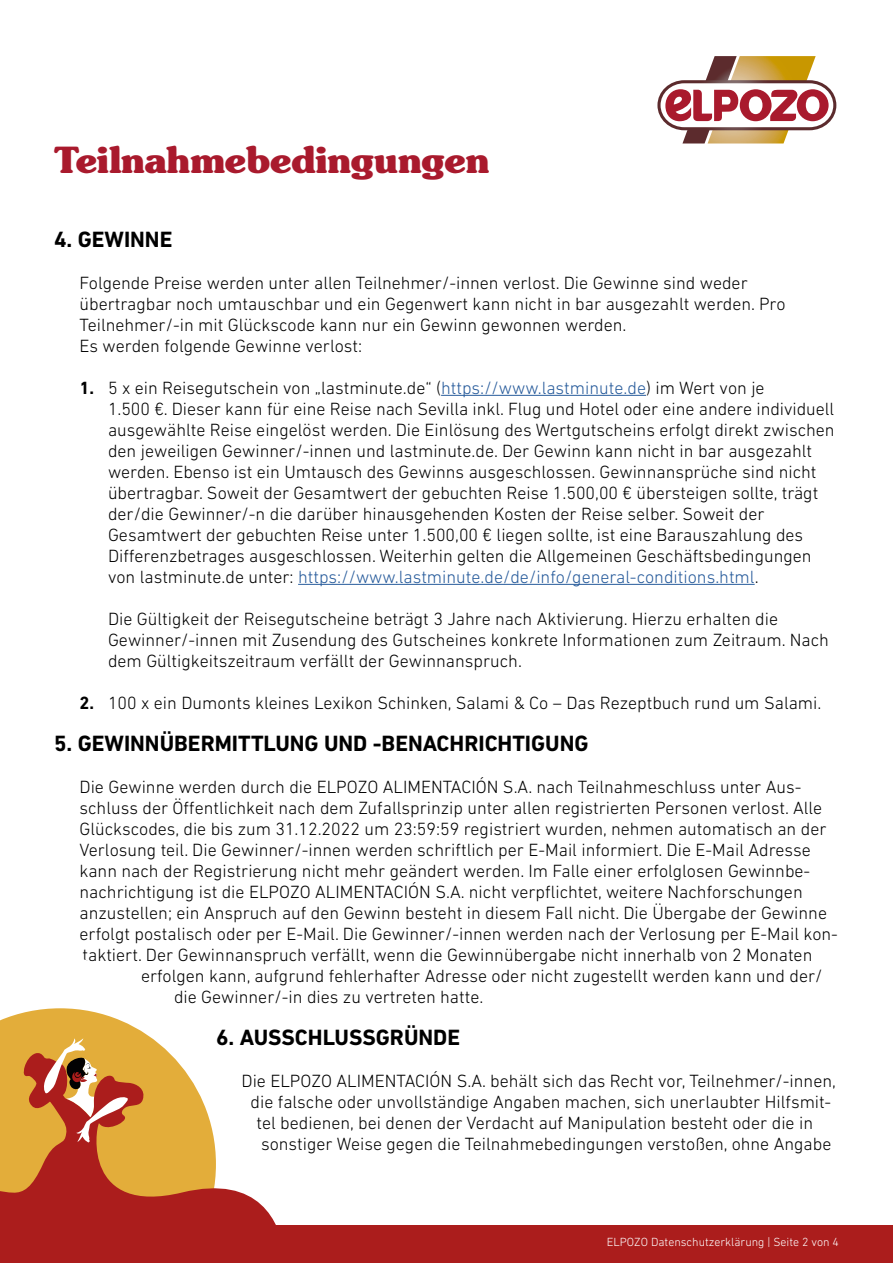
<style>
.page{position:relative;width:893px;height:1263px;background:#fff}
.page>*{position:absolute;margin:0;border:0;box-sizing:border-box;transform-origin:0 0}
.t1{font:700 36px "Souvenir";color:#a91a2d}
.t2{font:700 22.5px "DIN Next LT Pro";color:#000}
.t3{font:300 18px/21px "DIN Next LT Pro";color:#000}
.t4{font:300 12px "DIN Next LT Pro";color:#fff}
.s1{font-weight:700}
.s2{color:#275b9b}
</style>
<div class="page">
<svg style="left:657px;top:56px;width:180px;height:88px"></svg>
<hr style="left:441px;top:395px;width:205px;height:1px;background:#275b9b">
<hr style="left:298px;top:584px;width:457px;height:1px;background:#275b9b">
<div style="left:0;top:1225px;width:892px;height:38px;background:#ab1d1c"></div>
<svg style="left:0;top:1008px;width:168px;height:44px;fill:#e3ad3a"></svg>
<svg style="left:0;top:1052px;width:276px;height:173px"></svg>
<svg style="left:41px;top:1038px;width:87px;height:105px;background:#cb834f"></svg>
<h1 class="t1" style="left:54px;top:137px;width:437px">Teilnahmebedingungen</h1>
<p class="t2" style="left:54px;top:226px;width:120px">4. GEWINNE</p>
<p class="t3" style="left:80px;top:272px;width:708px">Folgende Preise werden unter allen Teilnehmer/-innen verlost. Die Gewinne sind weder übertragbar noch umtauschbar und ein Gegenwert kann nicht in bar ausgezahlt werden. Pro Teilnehmer/-in mit Glückscode kann nur ein Gewinn gewonnen werden.<br>Es werden folgende Gewinne verlost:</p>
<p class="t3" style="left:108px;top:377px;width:728px;text-indent:-28px"><span class="s1">1.</span> 5 x ein Reisegutschein von „lastminute.de“ (<span class="s2">https://www.lastminute.de</span>) im Wert von je<br>1.500 €. Dieser kann für eine Reise nach Sevilla inkl. Flug und Hotel oder eine andere individuell ausgewählte Reise eingelöst werden. Die Einlösung des Wertgutscheins erfolgt direkt zwischen den jeweiligen Gewinner/-innen und lastminute.de. Der Gewinn kann nicht in bar ausgezahlt werden. Ebenso ist ein Umtausch des Gewinns ausgeschlossen. Gewinnansprüche sind nicht übertragbar. Soweit der Gesamtwert der gebuchten Reise 1.500,00 € übersteigen sollte, trägt der/die Gewinner/-n die darüber hinausgehenden Kosten der Reise selber. Soweit der Gesamtwert der gebuchten Reise unter 1.500,00 € liegen sollte, ist eine Barauszahlung des Differenzbetrages ausgeschlossen. Weiterhin gelten die Allgemeinen Geschäftsbedingungen von lastminute.de unter: <span class="s2">https://www.lastminute.de/de/info/general-conditions.html</span>.</p>
<p class="t3" style="left:108px;top:608px;width:722px">Die Gültigkeit der Reisegutscheine beträgt 3 Jahre nach Aktivierung. Hierzu erhalten die<br>Gewinner/-innen mit Zusendung des Gutscheines konkrete Informationen zum Zeitraum. Nach dem Gültigkeitszeitraum verfällt der Gewinnanspruch.</p>
<p class="t3" style="left:80px;top:692px;width:743px"><span class="s1">2.</span> 100 x ein Dumonts kleines Lexikon Schinken, Salami &amp; Co – Das Rezeptbuch rund um Salami.</p>
<p class="t2" style="left:54px;top:730px;width:536px">5. GEWINNÜBERMITTLUNG UND -BENACHRICHTIGUNG</p>
<p class="t3" style="left:80px;top:776px;width:760px">Die Gewinne werden durch die ELPOZO ALIMENTACIÓN S.A. nach Teilnahmeschluss unter Aus&shy;schluss der Öffentlichkeit nach dem Zufallsprinzip unter allen registrierten Personen verlost. Alle Glückscodes, die bis zum 31.12.2022 um 23:59:59 registriert wurden, nehmen automatisch an der Verlosung teil. Die Gewinner/-innen werden schriftlich per E-Mail informiert. Die E-Mail Adresse kann nach der Registrierung nicht mehr geändert werden. Im Falle einer erfolglosen Gewinnbe&shy;nachrichtigung ist die ELPOZO ALIMENTACIÓN S.A. nicht verpflichtet, weitere Nachforschungen anzustellen; ein Anspruch auf den Gewinn besteht in diesem Fall nicht. Die Übergabe der Gewinne erfolgt postalisch oder per E-Mail. Die Gewinner/-innen werden nach der Verlosung per E-Mail kon&shy;taktiert. Der Gewinnanspruch verfällt, wenn die Gewinnübergabe nicht innerhalb von 2 Monaten</p>
<p class="t3" style="left:174px;top:965px;width:650px;text-indent:-33px">erfolgen kann, aufgrund fehlerhafter Adresse oder nicht zugestellt werden kann und der/ die Gewinner/-in dies zu vertreten hatte.</p>
<p class="t2" style="left:216px;top:1024px;width:246px">6. AUSSCHLUSSGRÜNDE</p>
<p class="t3" style="left:242px;top:1070px;width:596px">Die ELPOZO ALIMENTACIÓN S.A. behält sich das Recht vor, Teilnehmer/-innen,</p>
<p class="t3" style="left:250px;top:1091px;width:582px">die falsche oder unvollständige Angaben machen, sich unerlaubter Hilfsmit-</p>
<p class="t3" style="left:256px;top:1112px;width:558px">tel bedienen, bei denen der Verdacht auf Manipulation besteht oder die in</p>
<p class="t3" style="left:261px;top:1133px;width:572px">sonstiger Weise gegen die Teilnahmebedingungen verstoßen, ohne Angabe</p>
<p class="t4" style="left:607px;top:1235px;width:234px">ELPOZO Datenschutzerklärung | Seite 2 von 4</p>
</div>
